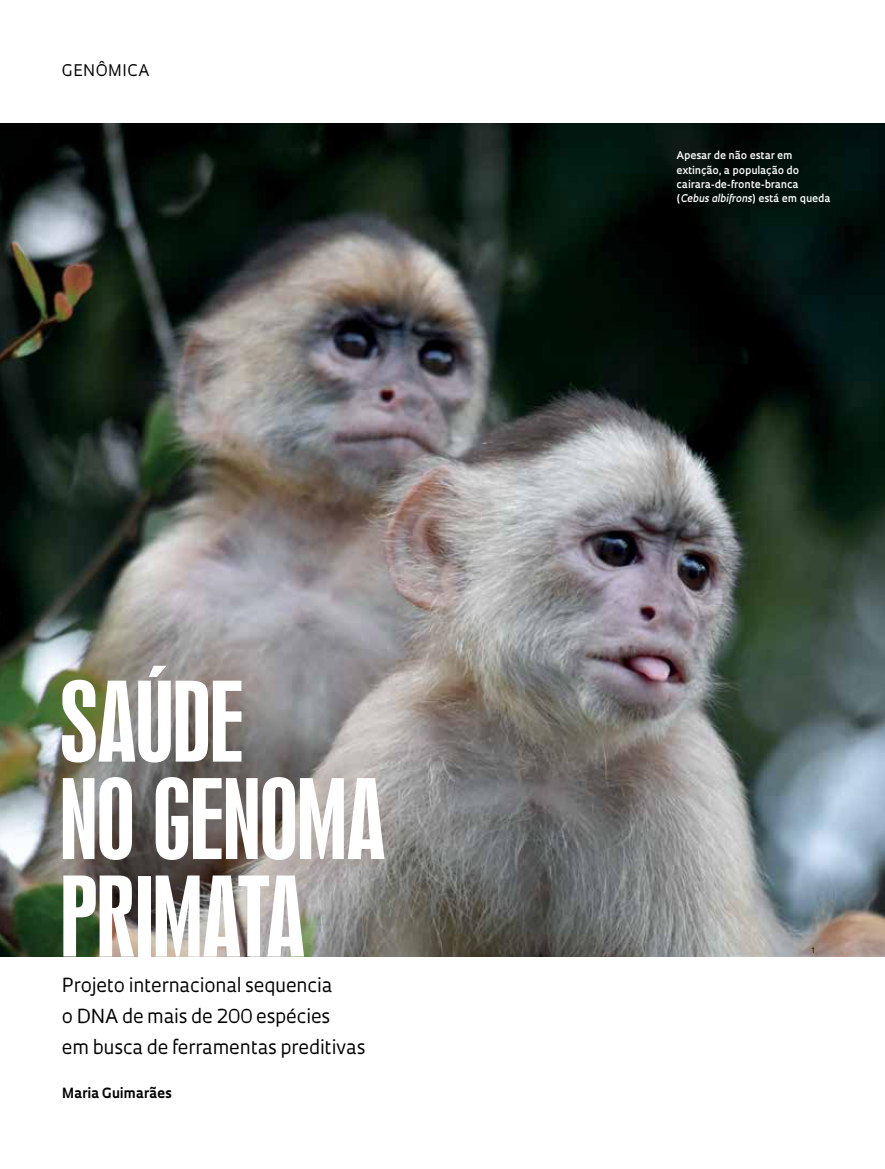
<style>
.page{position:relative;width:885px;height:1169px;background:#fff}
.page>*{position:absolute;margin:0;border:0;box-sizing:border-box;transform-origin:0 0}
.t1{font:103.5px/97.4px "Swiss 924 BT Regular B";letter-spacing:-.015em;color:#fff}
.t2{font:18.75px/30.9px "Oculum";letter-spacing:-.01em;color:#000}
.t3{font:15.6px "Oculum";letter-spacing:.035em;color:#000}
.t4{font:700 13.65px "Oculum";letter-spacing:-.005em;color:#000}
.t5{font:600 10.35px/14.1px "Oculum";color:#fff}
.t6{font:7.35px "Oculum";color:#000}
.s1{font-style:italic}
</style>
<div class="page">
<img style="left:0;top:124px;width:885px;height:832px">
<h3 class="t3" style="left:62px;top:60px;width:89px">GENÔMICA</h3>
<h1 class="t1" style="left:60px;top:674px;width:327px">SAÚDE<br>NO GENOMA<br>PRIMATA</h1>
<h2 class="t2" style="left:62px;top:968px;width:305px">Projeto internacional sequencia<br>o DNA de mais de 200 espécies<br>em busca de ferramentas preditivas</h2>
<h3 class="t4" style="left:62px;top:1083px;width:111px">Maria Guimarães</h3>
<p class="t5" style="left:677px;top:148px;width:155px">Apesar de não estar em extinção, a população do cairara-de-fronte-branca (<span class="s1">Cebus albifrons</span>) está em queda</p>
<p class="t6" style="left:812px;top:945px;width:5px">1</p>
</div>
